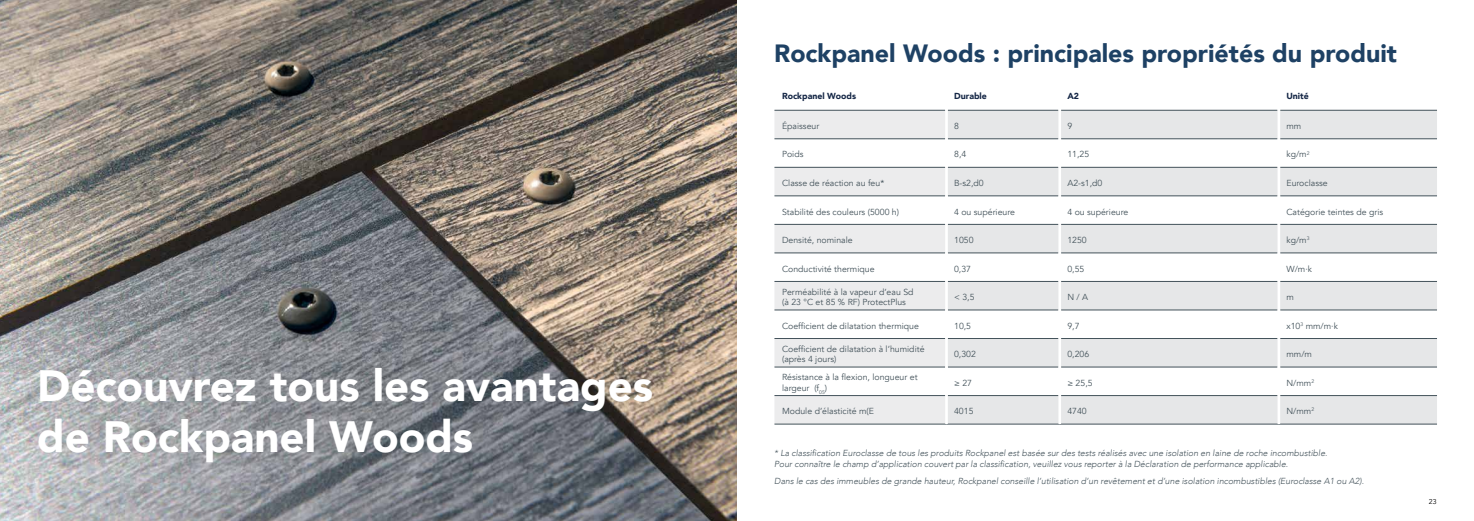
<style>
.page{position:relative;width:1474px;height:521px;background:#fff}
.page>*{position:absolute;margin:0;border:0;box-sizing:border-box;transform-origin:0 0}
.t1{font:900 43.75px/50.8px "Avenir";color:#fff}
.t2{font:900 24.94px "Avenir";color:#1e4164}
.t3{font:8.75px/10.5px "Avenir";color:#43525a}
.t4{font:italic 300 8.75px/11.4px "Avenir";color:#43525a}
.t5{font:900 8.75px "Avenir";color:#152746}
.t6{font:7px "Avenir";color:#000}
</style>
<div class="page">
<img style="left:0;top:0;width:737px;height:521px">
<svg style="left:774px;top:111px;width:171px;height:313px;fill:#ececed"></svg>
<svg style="left:947px;top:111px;width:111px;height:313px;fill:#e6e7e8"></svg>
<svg style="left:1061px;top:111px;width:375px;height:313px;fill:#e6e7e8"></svg>
<hr style="left:774px;top:110px;width:171px;height:1px;background:#43525a">
<hr style="left:947px;top:110px;width:111px;height:1px;background:#43525a">
<hr style="left:1061px;top:110px;width:216px;height:1px;background:#43525a">
<hr style="left:1280px;top:110px;width:156px;height:1px;background:#43525a">
<hr style="left:947px;top:139px;width:111px;height:1px;background:#43525a">
<hr style="left:1061px;top:139px;width:216px;height:1px;background:#43525a">
<hr style="left:1280px;top:139px;width:156px;height:1px;background:#43525a">
<hr style="left:947px;top:395px;width:111px;height:1px;background:#43525a">
<hr style="left:1061px;top:395px;width:216px;height:1px;background:#43525a">
<hr style="left:1280px;top:395px;width:156px;height:1px;background:#43525a">
<hr style="left:774px;top:424px;width:172px;height:1px;background:#43525a">
<hr style="left:946px;top:424px;width:113px;height:1px;background:#43525a">
<hr style="left:1059px;top:424px;width:219px;height:1px;background:#43525a">
<hr style="left:1278px;top:424px;width:158px;height:1px;background:#43525a">
<hr style="left:947px;top:167px;width:111px;height:1px;background:#43525a">
<hr style="left:1061px;top:167px;width:216px;height:1px;background:#43525a">
<hr style="left:1280px;top:167px;width:156px;height:1px;background:#43525a">
<hr style="left:947px;top:196px;width:111px;height:1px;background:#43525a">
<hr style="left:1061px;top:196px;width:216px;height:1px;background:#43525a">
<hr style="left:1280px;top:196px;width:156px;height:1px;background:#43525a">
<hr style="left:947px;top:224px;width:111px;height:1px;background:#43525a">
<hr style="left:1061px;top:224px;width:216px;height:1px;background:#43525a">
<hr style="left:1280px;top:224px;width:156px;height:1px;background:#43525a">
<hr style="left:947px;top:253px;width:111px;height:1px;background:#43525a">
<hr style="left:1061px;top:253px;width:216px;height:1px;background:#43525a">
<hr style="left:1280px;top:253px;width:156px;height:1px;background:#43525a">
<hr style="left:947px;top:281px;width:111px;height:1px;background:#43525a">
<hr style="left:1061px;top:281px;width:216px;height:1px;background:#43525a">
<hr style="left:1280px;top:281px;width:156px;height:1px;background:#43525a">
<hr style="left:947px;top:310px;width:111px;height:1px;background:#43525a">
<hr style="left:1061px;top:310px;width:216px;height:1px;background:#43525a">
<hr style="left:1280px;top:310px;width:156px;height:1px;background:#43525a">
<hr style="left:947px;top:338px;width:111px;height:1px;background:#43525a">
<hr style="left:1061px;top:338px;width:216px;height:1px;background:#43525a">
<hr style="left:1280px;top:338px;width:156px;height:1px;background:#43525a">
<hr style="left:947px;top:367px;width:111px;height:1px;background:#43525a">
<hr style="left:1061px;top:367px;width:216px;height:1px;background:#43525a">
<hr style="left:1280px;top:367px;width:156px;height:1px;background:#43525a">
<hr style="left:774px;top:139px;width:171px;height:1px;background:#43525a">
<hr style="left:774px;top:395px;width:171px;height:1px;background:#43525a">
<hr style="left:774px;top:167px;width:171px;height:1px;background:#43525a">
<hr style="left:774px;top:196px;width:171px;height:1px;background:#43525a">
<hr style="left:774px;top:224px;width:171px;height:1px;background:#43525a">
<hr style="left:774px;top:253px;width:171px;height:1px;background:#43525a">
<hr style="left:774px;top:281px;width:171px;height:1px;background:#43525a">
<hr style="left:774px;top:310px;width:171px;height:1px;background:#43525a">
<hr style="left:774px;top:338px;width:171px;height:1px;background:#43525a">
<hr style="left:774px;top:367px;width:171px;height:1px;background:#43525a">
<hr style="left:1277px;top:110px;width:3px;height:29px;background:#fff">
<hr style="left:1277px;top:139px;width:3px;height:28px;background:#fff">
<hr style="left:1277px;top:167px;width:3px;height:29px;background:#fff">
<hr style="left:1277px;top:196px;width:3px;height:28px;background:#fff">
<hr style="left:1277px;top:224px;width:3px;height:29px;background:#fff">
<hr style="left:1277px;top:253px;width:3px;height:28px;background:#fff">
<hr style="left:1277px;top:281px;width:3px;height:29px;background:#fff">
<hr style="left:1277px;top:310px;width:3px;height:28px;background:#fff">
<hr style="left:1277px;top:338px;width:3px;height:29px;background:#fff">
<hr style="left:1277px;top:367px;width:3px;height:28px;background:#fff">
<hr style="left:1277px;top:395px;width:3px;height:29px;background:#fff">
<h1 class="t1" style="left:37px;top:359px;width:617px">Découvrez tous les avantages de Rockpanel Woods</h1>
<h2 class="t2" style="left:774px;top:32px;width:624px">Rockpanel Woods : principales propriétés du produit</h2>
<p class="t5" style="left:782px;top:89px;width:76px">Rockpanel Woods</p>
<p class="t5" style="left:954px;top:89px;width:34px">Durable</p>
<p class="t5" style="left:1067px;top:89px;width:13px">A2</p>
<p class="t5" style="left:1286px;top:89px;width:24px">Unité</p>
<p class="t3" style="left:782px;top:121px;width:39px">Épaisseur</p>
<p class="t3" style="left:954px;top:121px;width:6px">8</p>
<p class="t3" style="left:1067px;top:121px;width:6px">9</p>
<p class="t3" style="left:1286px;top:121px;width:16px">mm</p>
<p class="t3" style="left:782px;top:149px;width:23px">Poids</p>
<p class="t3" style="left:954px;top:149px;width:14px">8,4</p>
<p class="t3" style="left:1067px;top:149px;width:23px">11,25</p>
<p class="t3" style="left:1286px;top:149px;width:25px">kg/m<sup>2</sup></p>
<p class="t3" style="left:782px;top:178px;width:104px">Classe de réaction au feu*</p>
<p class="t3" style="left:954px;top:178px;width:31px">B-s2,d0</p>
<p class="t3" style="left:1067px;top:178px;width:37px">A2-s1,d0</p>
<p class="t3" style="left:1286px;top:178px;width:43px">Euroclasse</p>
<p class="t3" style="left:782px;top:206px;width:119px">Stabilité des couleurs (5000 h)</p>
<p class="t3" style="left:954px;top:206px;width:62px">4 ou supérieure</p>
<p class="t3" style="left:1067px;top:206px;width:62px">4 ou supérieure</p>
<p class="t3" style="left:1286px;top:206px;width:98px">Catégorie teintes de gris</p>
<p class="t3" style="left:782px;top:235px;width:72px">Densité, nominale</p>
<p class="t3" style="left:954px;top:235px;width:21px">1050</p>
<p class="t3" style="left:1067px;top:235px;width:21px">1250</p>
<p class="t3" style="left:1286px;top:235px;width:25px">kg/m<sup>3</sup></p>
<p class="t3" style="left:782px;top:263px;width:94px">Conductivité thermique</p>
<p class="t3" style="left:954px;top:263px;width:19px">0,37</p>
<p class="t3" style="left:1067px;top:263px;width:19px">0,55</p>
<p class="t3" style="left:1286px;top:263px;width:27px">W/m·k</p>
<p class="t3" style="left:782px;top:287px;width:133px">Perméabilité à la vapeur d’eau Sd (à 23 °C et 85 % RF) ProtectPlus</p>
<p class="t3" style="left:954px;top:292px;width:22px">&lt; 3,5</p>
<p class="t3" style="left:1067px;top:292px;width:22px">N / A</p>
<p class="t3" style="left:1286px;top:292px;width:9px">m</p>
<p class="t3" style="left:782px;top:320px;width:138px">Coefficient de dilatation thermique</p>
<p class="t3" style="left:954px;top:320px;width:19px">10,5</p>
<p class="t3" style="left:1067px;top:320px;width:14px">9,7</p>
<p class="t3" style="left:1286px;top:320px;width:53px">x10<sup>3</sup> mm/m·k</p>
<p class="t3" style="left:782px;top:344px;width:144px">Coefficient de dilatation à l’humidité (après 4 jours)</p>
<p class="t3" style="left:954px;top:349px;width:23px">0,302</p>
<p class="t3" style="left:1067px;top:349px;width:23px">0,206</p>
<p class="t3" style="left:1286px;top:349px;width:27px">mm/m</p>
<p class="t3" style="left:782px;top:372px;width:137px">Résistance à la flexion, longueur et largeur (f<sub>05</sub>)</p>
<p class="t3" style="left:954px;top:377px;width:19px">≥ 27</p>
<p class="t3" style="left:1067px;top:377px;width:27px">≥ 25,5</p>
<p class="t3" style="left:1286px;top:377px;width:29px">N/mm<sup>2</sup></p>
<p class="t3" style="left:782px;top:406px;width:93px">Module d’élasticité m(E</p>
<p class="t3" style="left:954px;top:406px;width:21px">4015</p>
<p class="t3" style="left:1067px;top:406px;width:21px">4740</p>
<p class="t3" style="left:1286px;top:406px;width:29px">N/mm<sup>2</sup></p>
<p class="t4" style="left:774px;top:447px;width:555px">* La classification Euroclasse de tous les produits Rockpanel est basée sur des tests réalisés avec une isolation en laine de roche incombustible.<br>Pour connaître le champ d’application couvert par la classification, veuillez vous reporter à la Déclaration de performance applicable.</p>
<p class="t4" style="left:774px;top:475px;width:591px">Dans le cas des immeubles de grande hauteur, Rockpanel conseille l’utilisation d’un revêtement et d’une isolation incombustibles (Euroclasse A1 ou A2).</p>
<p class="t6" style="left:1428px;top:497px;width:9px">23</p>
</div>
